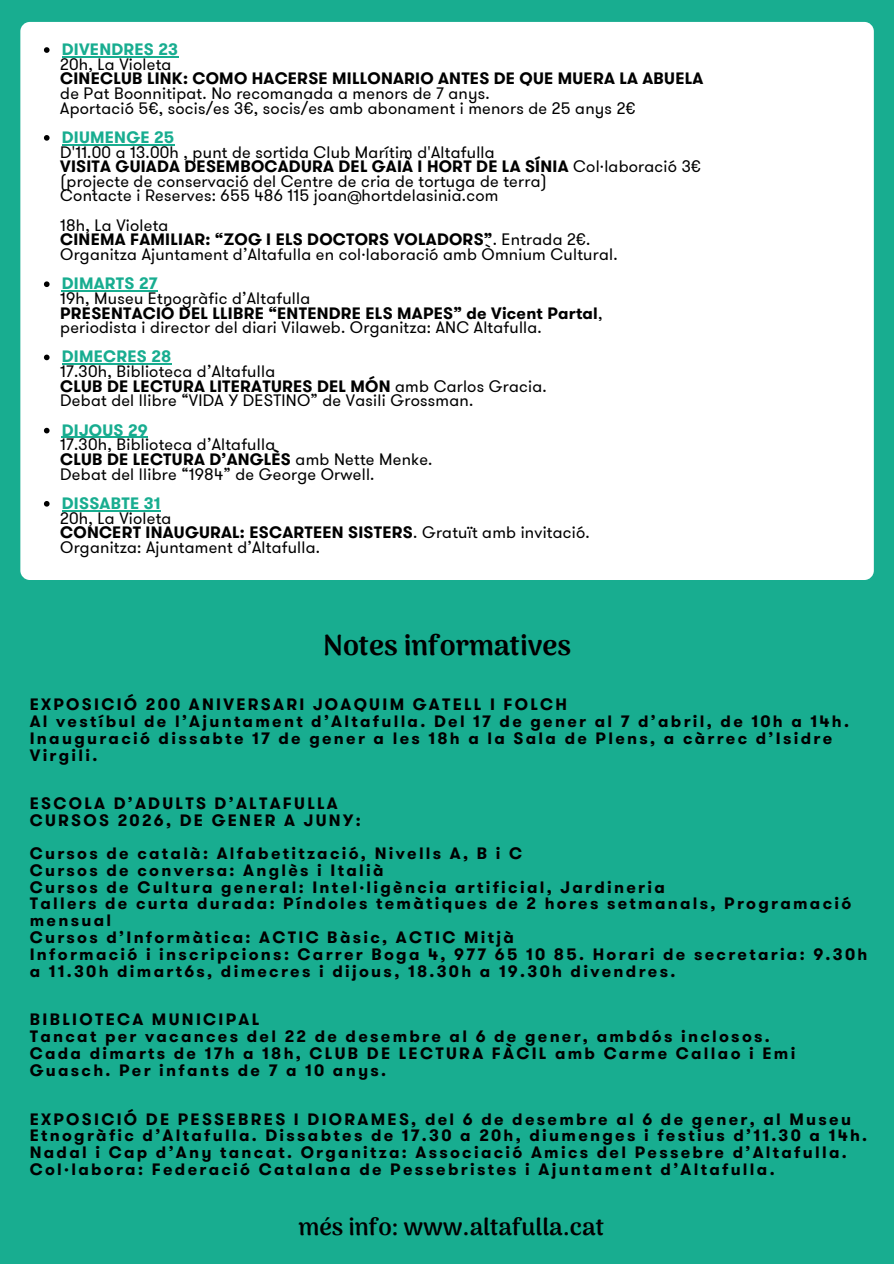
<style>
.page{position:relative;width:894px;height:1264px;background:#fff}
.page>*{position:absolute;margin:0;border:0;box-sizing:border-box;transform-origin:0 0}
.t1{font:900 28.5px "Arima Madurai";color:#000}
.t2{font:800 24px "Arima Madurai";color:#000}
.t3{font:700 16.5px/17px "GT Walsheim";letter-spacing:.14em;color:#000}
.t4{font:16.5px/14.7px "GT Walsheim";letter-spacing:.015em;color:#000}
.t5{font:700 16.5px "GT Walsheim";letter-spacing:.015em;color:#18ad90}
.t6{font:700 16.5px "GT Walsheim";letter-spacing:.015em;color:#000}
.s1{font-weight:700}
</style>
<div class="page">
<div style="left:0;top:0;width:893px;height:1263px;background:#18ad90"></div>
<div style="left:20px;top:22px;width:853px;height:558px;background:#fff"></div>
<svg style="left:44px;top:47px;width:6px;height:6px"></svg>
<hr style="left:62px;top:56px;width:116px;height:1px;background:#18ad90">
<svg style="left:44px;top:135px;width:6px;height:6px"></svg>
<hr style="left:62px;top:144px;width:112px;height:1px;background:#18ad90">
<svg style="left:44px;top:281px;width:6px;height:6px"></svg>
<hr style="left:62px;top:290px;width:96px;height:1px;background:#18ad90">
<svg style="left:44px;top:354px;width:6px;height:6px"></svg>
<hr style="left:62px;top:363px;width:109px;height:2px;background:#18ad90">
<svg style="left:44px;top:428px;width:6px;height:5px"></svg>
<hr style="left:62px;top:437px;width:86px;height:1px;background:#18ad90">
<svg style="left:44px;top:501px;width:6px;height:5px"></svg>
<hr style="left:62px;top:510px;width:99px;height:1px;background:#18ad90">
<p class="t5" style="left:62px;top:43px;width:118px">DIVENDRES 23</p>
<p class="t4" style="left:60px;top:57px;width:113px">20h, La Violeta</p>
<p class="t6" style="left:60px;top:72px;width:644px">CINECLUB LINK: COMO HACERSE MILLONARIO ANTES DE QUE MUERA LA ABUELA</p>
<p class="t4" style="left:60px;top:86px;width:576px">de Pat Boonnitipat. No recomanada a menors de 7 anys.<br>Aportació 5€, socis/es 3€, socis/es amb abonament i menors de 25 anys 2€</p>
<p class="t5" style="left:62px;top:130px;width:114px">DIUMENGE 25</p>
<p class="t4" style="left:60px;top:145px;width:642px">D'11.00 a 13.00h , punt de sortida Club Marítim d'Altafulla<br><span class="s1">VISITA GUIADA DESEMBOCADURA DEL GAIÀ I HORT DE LA SÍNIA</span> Col·laboració 3€ (projecte de conservació del Centre de cria de tortuga de terra)<br>Contacte i Reserves: 655 486 115 joan@hortdelasinia.com</p>
<p class="t4" style="left:60px;top:218px;width:558px">18h, La Violeta<br><span class="s1">CINEMA FAMILIAR: “ZOG I ELS DOCTORS VOLADORS”</span>. Entrada 2€.<br>Organitza Ajuntament d’Altafulla en col·laboració amb Òmnium Cultural.</p>
<p class="t5" style="left:62px;top:277px;width:97px">DIMARTS 27</p>
<p class="t4" style="left:60px;top:291px;width:543px">19h, Museu Etnogràfic d’Altafulla<br><span class="s1">PRESENTACIÓ DEL LLIBRE “ENTENDRE ELS MAPES” de Vicent Partal</span>, periodista i director del diari Vilaweb. Organitza: ANC Altafulla.</p>
<p class="t5" style="left:62px;top:350px;width:111px">DIMECRES 28</p>
<p class="t4" style="left:60px;top:364px;width:488px">17.30h, Biblioteca d’Altafulla<br><span class="s1">CLUB DE LECTURA LITERATURES DEL MÓN</span> amb Carlos Gracia.<br>Debat del llibre “VIDA Y DESTINO” de Vasili Grossman.</p>
<p class="t5" style="left:62px;top:423px;width:87px">DIJOUS 29</p>
<p class="t4" style="left:60px;top:437px;width:373px">17.30h, Biblioteca d’Altafulla<br><span class="s1">CLUB DE LECTURA D’ANGLÈS</span> amb Nette Menke.<br>Debat del llibre “1984” de George Orwell.</p>
<p class="t5" style="left:62px;top:496px;width:100px">DISSABTE 31</p>
<p class="t4" style="left:60px;top:510px;width:531px">20h, La Violeta<br><span class="s1">CONCERT INAUGURAL: ESCARTEEN SISTERS</span>. Gratuït amb invitació.<br>Organitza: Ajuntament d’Altafulla.</p>
<h1 class="t1" style="left:323px;top:628px;width:249px">Notes informatives</h1>
<p class="t3" style="left:30px;top:697px;width:820px">EXPOSICIÓ 200 ANIVERSARI JOAQUIM GATELL I FOLCH<br>Al vestíbul de l’Ajuntament d’Altafulla. Del 17 de gener al 7 d’abril, de 10h a 14h.<br>Inauguració dissabte 17 de gener a les 18h a la Sala de Plens, a càrrec d’Isidre Virgili.</p>
<p class="t3" style="left:30px;top:796px;width:332px">ESCOLA D’ADULTS D’ALTAFULLA<br>CURSOS 2026, DE GENER A JUNY:</p>
<p class="t3" style="left:30px;top:846px;width:838px">Cursos de català: Alfabetització, Nivells A, B i C<br>Cursos de conversa: Anglès i Italià<br>Cursos de Cultura general: Intel·ligència artificial, Jardineria<br>Tallers de curta durada: Píndoles temàtiques de 2 hores setmanals, Programació mensual<br>Cursos d’Informàtica: ACTIC Bàsic, ACTIC Mitjà<br>Informació i inscripcions: Carrer Boga 4, 977 65 10 85. Horari de secretaria: 9.30h a 11.30h dimart6s, dimecres i dijous, 18.30h a 19.30h divendres.</p>
<p class="t3" style="left:30px;top:1012px;width:766px">BIBLIOTECA MUNICIPAL<br>Tancat per vacances del 22 de desembre al 6 de gener, ambdós inclosos.<br>Cada dimarts de 17h a 18h, CLUB DE LECTURA FÀCIL amb Carme Callao i Emi Guasch. Per infants de 7 a 10 anys.</p>
<p class="t3" style="left:30px;top:1111px;width:838px">EXPOSICIÓ DE PESSEBRES I DIORAMES, del 6 de desembre al 6 de gener, al Museu Etnogràfic d’Altafulla. Dissabtes de 17.30 a 20h, diumenges i festius d’11.30 a 14h.<br>Nadal i Cap d’Any tancat. Organitza: Associació Amics del Pessebre d’Altafulla.<br>Col·labora: Federació Catalana de Pessebristes i Ajuntament d’Altafulla.</p>
<h2 class="t2" style="left:298px;top:1212px;width:307px">més info: www.altafulla.cat</h2>
</div>
